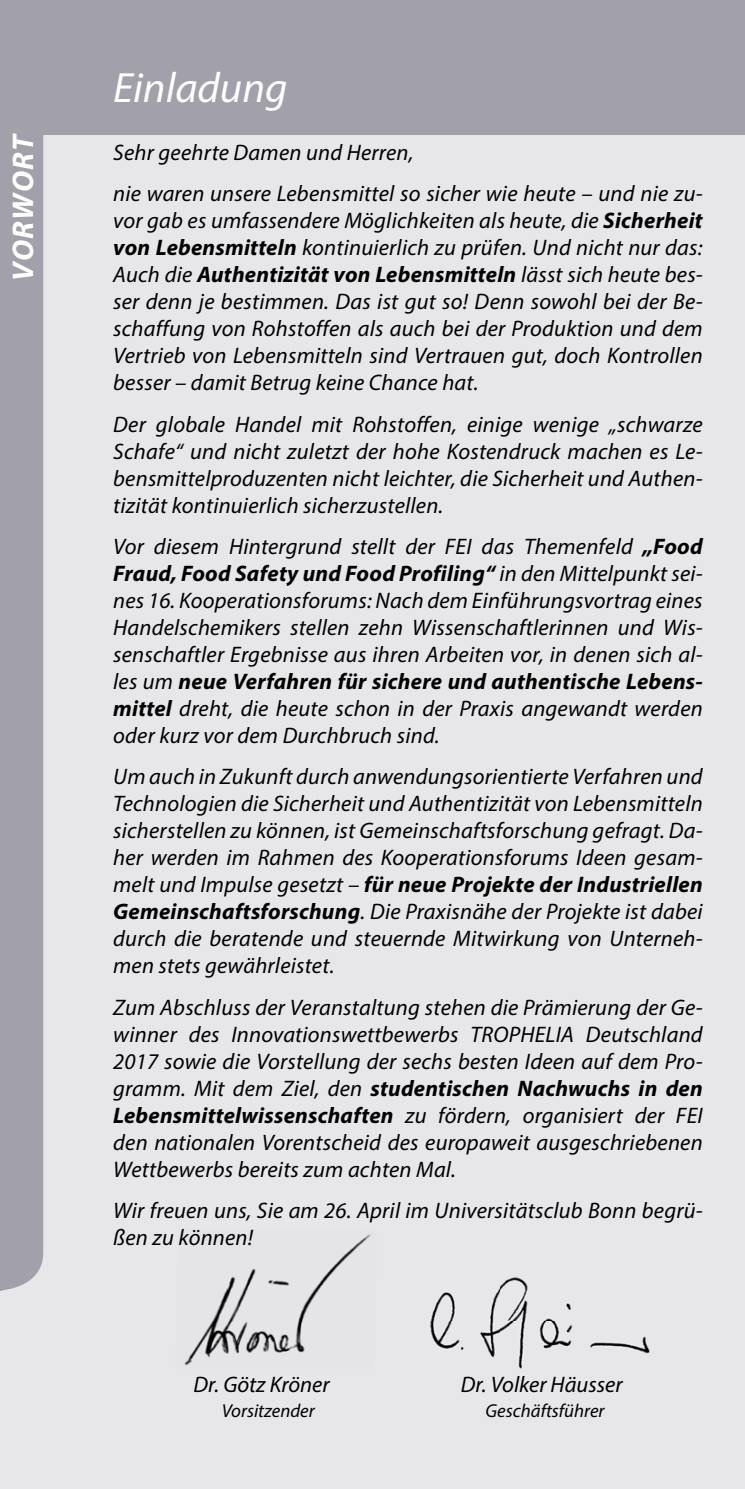
<style>
.page{position:relative;width:745px;height:1489px;background:#fff}
.page>*{position:absolute;margin:0;border:0;box-sizing:border-box;transform-origin:0 0}
.t1{font:italic 42.5px "Myriad Pro";color:#fff}
.t2{font:italic 700 30px "Myriad Pro";letter-spacing:.05em;color:#fff}
.t3{font:italic 22.5px/27px "Myriad Pro";letter-spacing:.01em;color:#000;text-align:justify}
.t4{font:italic 18.75px "Myriad Pro";color:#000}
.s1{font-weight:700}
</style>
<div class="page">
<div style="left:0;top:0;width:744px;height:1488px;background:#e7e7ea"></div>
<hr style="left:0;top:7px;width:1px;height:1283px;background:#a2a1ab">
<div style="left:1px;top:135px;width:42px;height:1155px;background:#a2a1ab"></div>
<div style="left:0;top:0;width:744px;height:135px;background:#a2a1ab"></div>
<img style="left:430px;top:1277px;width:220px;height:92px">
<img style="left:184px;top:1234px;width:187px;height:132px">
<h2 class="t2" style="left:4px;top:281px;width:149px;rotate:-90deg">VORWORT</h2>
<h1 class="t1" style="left:113px;top:61px;width:175px">Einladung</h1>
<p class="t3" style="left:113px;top:132px;width:590px;line-height:41.2px">Sehr geehrte Damen und Herren,<br>nie waren unsere Lebensmittel so sicher wie heute – und nie zu-</p>
<p class="t3" style="left:113px;top:207px;width:590px">vor gab es umfassendere Möglichkeiten als heute, die <span class="s1">Sicherheit von Lebensmitteln</span> kontinuierlich zu prüfen. Und nicht nur das:<br>Auch die <span class="s1">Authentizität von Lebensmitteln</span> lässt sich heute bes&shy;ser denn je bestimmen. Das ist gut so! Denn sowohl bei der Be&shy;schaffung von Rohstoffen als auch bei der Produktion und dem Vertrieb von Lebensmitteln sind Vertrauen gut, doch Kontrollen besser – damit Betrug keine Chance hat.</p>
<p class="t3" style="left:113px;top:410px;width:590px">Der globale Handel mit Rohstoffen, einige wenige „schwarze Schafe“ und nicht zuletzt der hohe Kostendruck machen es Le&shy;bensmittelproduzenten nicht leichter, die Sicherheit und Authen&shy;tizität kontinuierlich sicherzustellen.</p>
<p class="t3" style="left:113px;top:532px;width:590px">Vor diesem Hintergrund stellt der FEI das Themenfeld <span class="s1">„Food Fraud, Food Safety und Food Profiling“</span> in den Mittelpunkt sei&shy;nes 16. Kooperationsforums: Nach dem Einführungsvortrag eines Handelschemikers stellen zehn Wissenschaftlerinnen und Wis&shy;senschaftler Ergebnisse aus ihren Arbeiten vor, in denen sich al&shy;les um <span class="s1">neue Verfahren für sichere und authentische Lebens&shy;mittel</span> dreht, die heute schon in der Praxis angewandt werden oder kurz vor dem Durchbruch sind.</p>
<p class="t3" style="left:113px;top:762px;width:590px">Um auch in Zukunft durch anwendungsorientierte Verfahren und Technologien die Sicherheit und Authentizität von Lebensmitteln sicherstellen zu können, ist Gemeinschaftsforschung gefragt. Da&shy;her werden im Rahmen des Kooperationsforums Ideen gesam&shy;melt und Impulse gesetzt – <span class="s1">für neue Projekte der Industriellen Gemeinschaftsforschung</span>. Die Praxisnähe der Projekte ist dabei durch die beratende und steuernde Mitwirkung von Unterneh&shy;men stets gewährleistet.</p>
<p class="t3" style="left:113px;top:993px;width:590px">Zum Abschluss der Veranstaltung stehen die Prämierung der Ge&shy;winner des Innovationswettbewerbs TROPHELIA Deutschland 2017 sowie die Vorstellung der sechs besten Ideen auf dem Pro&shy;gramm. Mit dem Ziel, den <span class="s1">studentischen Nachwuchs in den Lebensmittelwissenschaften</span> zu fördern, organisiert der FEI den nationalen Vorentscheid des europaweit ausgeschriebenen Wettbewerbs bereits zum achten Mal.</p>
<p class="t3" style="left:113px;top:1196px;width:590px">Wir freuen uns, Sie am 26. April im Universitätsclub Bonn begrü&shy;ßen zu können!</p>
<p class="t3" style="left:193px;top:1370px;width:138px">Dr. Götz Kröner</p>
<p class="t3" style="left:460px;top:1370px;width:163px">Dr. Volker Häusser</p>
<p class="t4" style="left:221px;top:1399px;width:94px">Vorsitzender</p>
<p class="t4" style="left:485px;top:1399px;width:120px">Geschäftsführer</p>
</div>
